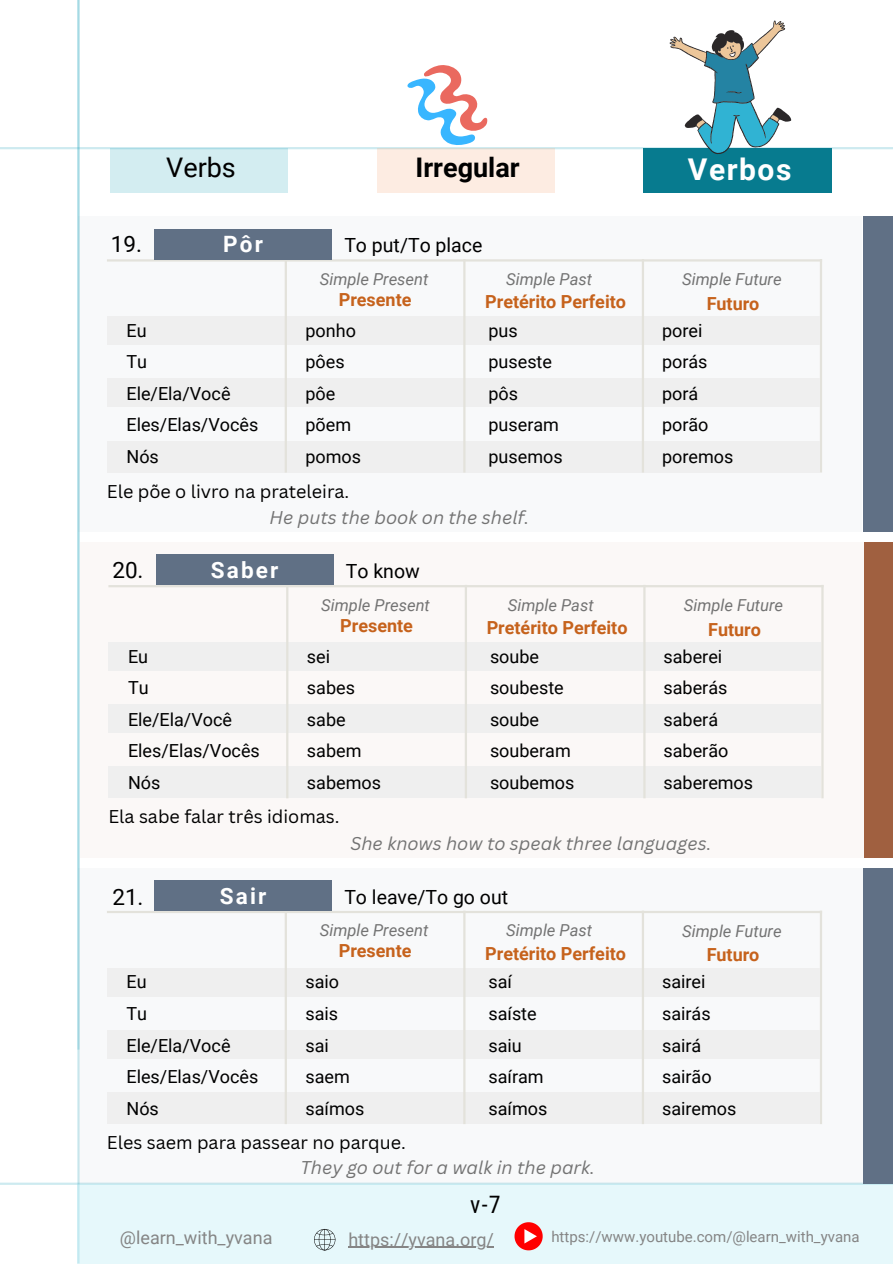
<style>
.page{position:relative;width:893px;height:1264px;background:#fff}
.page>*{position:absolute;margin:0;border:0;box-sizing:border-box;transform-origin:0 0}
.t1{font:700 30px "Roboto";letter-spacing:.05em;color:#fff}
.t2{font:700 27px "Roboto";color:#000}
.t3{font:27px "Roboto";color:#000}
.t4{font:24px "Roboto Condensed";color:#000}
.t5{font:700 22.5px "Roboto";letter-spacing:.1em;color:#fff}
.t6{font:22.5px "Roboto";color:#000}
.t7{font:19.5px "Roboto";color:#000}
.t8{font:18px/31.5px "Roboto";color:#000}
.t9{font:700 18px "Roboto";color:#c6621c}
.t10{font:italic 18px "Canva Sans";color:#737373}
.t11{font:18px "Canva Sans";color:#000}
.t12{font:18px "Roboto";color:#858585}
.t13{font:italic 16.5px "Roboto";color:#737373}
.t14{font:15px "Roboto";color:#858585}
</style>
<div class="page">
<hr style="left:77px;top:0;width:3px;height:1263px;background:#079ab4">
<hr style="left:0;top:1182px;width:892px;height:2px;background:#079ab4">
<div style="left:78px;top:216px;width:784px;height:316px;background:#f8f9fa"></div>
<hr style="left:819px;top:259px;width:3px;height:213px;background:#e3e2db">
<div style="left:862px;top:216px;width:30px;height:316px;background:#607085"></div>
<div style="left:107px;top:316px;width:712px;height:28px;background:#efefef"></div>
<div style="left:107px;top:378px;width:712px;height:29px;background:#efefef"></div>
<div style="left:107px;top:441px;width:712px;height:31px;background:#efefef"></div>
<hr style="left:285px;top:259px;width:2px;height:213px;background:#e3e2db">
<hr style="left:463px;top:259px;width:2px;height:213px;background:#e3e2db">
<hr style="left:107px;top:259px;width:715px;height:2px;background:#e3e2db">
<hr style="left:641px;top:259px;width:3px;height:213px;background:#e3e2db">
<div style="left:154px;top:229px;width:178px;height:30px;background:#607085"></div>
<div style="left:78px;top:868px;width:784px;height:315px;background:#f8f9fa"></div>
<hr style="left:819px;top:910px;width:3px;height:214px;background:#e3e2db">
<div style="left:862px;top:868px;width:30px;height:315px;background:#607085"></div>
<div style="left:107px;top:968px;width:712px;height:28px;background:#efefef"></div>
<div style="left:107px;top:1030px;width:712px;height:28px;background:#efefef"></div>
<div style="left:107px;top:1092px;width:712px;height:32px;background:#efefef"></div>
<hr style="left:285px;top:910px;width:2px;height:214px;background:#e3e2db">
<hr style="left:463px;top:910px;width:2px;height:214px;background:#e3e2db">
<hr style="left:107px;top:910px;width:715px;height:3px;background:#e3e2db">
<hr style="left:641px;top:910px;width:3px;height:214px;background:#e3e2db">
<div style="left:154px;top:880px;width:178px;height:30px;background:#607085"></div>
<div style="left:80px;top:542px;width:783px;height:315px;background:#fbf8f7"></div>
<hr style="left:821px;top:585px;width:2px;height:213px;background:#e3e2db">
<div style="left:864px;top:542px;width:28px;height:315px;background:#a06040"></div>
<div style="left:108px;top:642px;width:713px;height:28px;background:#efefef"></div>
<div style="left:108px;top:704px;width:713px;height:28px;background:#efefef"></div>
<div style="left:108px;top:766px;width:713px;height:32px;background:#efefef"></div>
<hr style="left:286px;top:585px;width:2px;height:213px;background:#e3e2db">
<hr style="left:464px;top:585px;width:3px;height:213px;background:#e3e2db">
<hr style="left:108px;top:585px;width:715px;height:2px;background:#e3e2db">
<hr style="left:643px;top:585px;width:2px;height:213px;background:#e3e2db">
<div style="left:156px;top:554px;width:177px;height:31px;background:#607085"></div>
<div style="left:77px;top:1183px;width:815px;height:80px;background:#e6f8fb"></div>
<svg style="left:314px;top:1229px;width:21px;height:21px"></svg>
<svg style="left:514px;top:1222px;width:28px;height:28px"></svg>
<hr style="left:348px;top:1246px;width:146px;height:1px;background:#858585">
<hr style="left:0;top:147px;width:892px;height:2px;background:#079ab4">
<div style="left:643px;top:148px;width:188px;height:44px;background:#077b8f"></div>
<div style="left:110px;top:148px;width:178px;height:44px;background:#d3edf1"></div>
<div style="left:377px;top:148px;width:177px;height:44px;background:#fdece2"></div>
<svg style="left:669px;top:20px;width:122px;height:134px"></svg>
<svg style="left:407px;top:65px;width:80px;height:80px"></svg>
<p class="t6" style="left:111px;top:231px;width:33px">19.</p>
<h2 class="t3" style="left:166px;top:152px;width:71px">Verbs</h2>
<h2 class="t2" style="left:415px;top:152px;width:106px">Irregular</h2>
<h1 class="t1" style="left:687px;top:152px;width:105px">Verbos</h1>
<p class="t5" style="left:223px;top:231px;width:41px">Pôr</p>
<p class="t7" style="left:344px;top:234px;width:140px">To put/To place</p>
<p class="t13" style="left:320px;top:269px;width:110px">Simple Present</p>
<p class="t9" style="left:339px;top:289px;width:74px">Presente</p>
<p class="t13" style="left:506px;top:269px;width:87px">Simple Past</p>
<p class="t13" style="left:682px;top:270px;width:101px">Simple Future</p>
<p class="t9" style="left:706px;top:293px;width:54px">Futuro</p>
<p class="t9" style="left:485px;top:291px;width:142px">Pretérito Perfeito</p>
<p class="t8" style="left:126px;top:315px;width:133px">Eu<br>Tu<br>Ele/Ela/Você<br>Eles/Elas/Vocês<br>Nós</p>
<p class="t8" style="left:305px;top:315px;width:57px">ponho pôes pôe põem pomos</p>
<p class="t8" style="left:488px;top:315px;width:76px">pus puseste pôs puseram pusemos</p>
<p class="t8" style="left:662px;top:315px;width:73px">porei porás porá porão poremos</p>
<p class="t11" style="left:107px;top:478px;width:244px">Ele põe o livro na prateleira.</p>
<p class="t10" style="left:269px;top:504px;width:261px">He puts the book on the shelf.</p>
<p class="t6" style="left:112px;top:557px;width:33px">20.</p>
<p class="t5" style="left:211px;top:557px;width:69px">Saber</p>
<p class="t7" style="left:346px;top:559px;width:75px">To know</p>
<p class="t13" style="left:321px;top:595px;width:110px">Simple Present</p>
<p class="t9" style="left:340px;top:615px;width:74px">Presente</p>
<p class="t13" style="left:507px;top:595px;width:87px">Simple Past</p>
<p class="t13" style="left:683px;top:596px;width:101px">Simple Future</p>
<p class="t9" style="left:708px;top:619px;width:54px">Futuro</p>
<p class="t9" style="left:486px;top:617px;width:142px">Pretérito Perfeito</p>
<p class="t8" style="left:128px;top:640px;width:133px">Eu<br>Tu<br>Ele/Ela/Você<br>Eles/Elas/Vocês<br>Nós</p>
<p class="t8" style="left:307px;top:640px;width:75px">sei sabes sabe sabem sabemos</p>
<p class="t8" style="left:490px;top:640px;width:86px">soube soubeste soube souberam soubemos</p>
<p class="t8" style="left:663px;top:640px;width:91px">saberei saberás saberá saberão saberemos</p>
<p class="t11" style="left:108px;top:804px;width:233px">Ela sabe falar três idiomas.</p>
<p class="t10" style="left:350px;top:830px;width:362px">She knows how to speak three languages.</p>
<p class="t6" style="left:112px;top:884px;width:33px">21.</p>
<p class="t5" style="left:220px;top:883px;width:48px">Sair</p>
<p class="t7" style="left:344px;top:885px;width:165px">To leave/To go out</p>
<p class="t13" style="left:320px;top:921px;width:110px">Simple Present</p>
<p class="t9" style="left:339px;top:940px;width:74px">Presente</p>
<p class="t13" style="left:506px;top:921px;width:87px">Simple Past</p>
<p class="t13" style="left:682px;top:921px;width:101px">Simple Future</p>
<p class="t9" style="left:706px;top:944px;width:54px">Futuro</p>
<p class="t9" style="left:485px;top:943px;width:142px">Pretérito Perfeito</p>
<p class="t8" style="left:126px;top:966px;width:133px">Eu<br>Tu<br>Ele/Ela/Você<br>Eles/Elas/Vocês<br>Nós</p>
<p class="t8" style="left:305px;top:966px;width:60px">saio sais sai saem saímos</p>
<p class="t8" style="left:488px;top:966px;width:60px">saí saíste saiu saíram saímos</p>
<p class="t8" style="left:662px;top:966px;width:76px">sairei sairás sairá sairão sairemos</p>
<p class="t11" style="left:107px;top:1129px;width:300px">Eles saem para passear no parque.</p>
<p class="t10" style="left:300px;top:1155px;width:296px">They go out for a walk in the park.</p>
<h3 class="t4" style="left:470px;top:1190px;width:32px">v-7</h3>
<p class="t12" style="left:120px;top:1226px;width:154px">@learn_with_yvana</p>
<p class="t12" style="left:348px;top:1228px;width:147px">https://yvana.org/</p>
<p class="t14" style="left:551px;top:1228px;width:310px">https://www.youtube.com/@learn_with_yvana</p>
</div>
